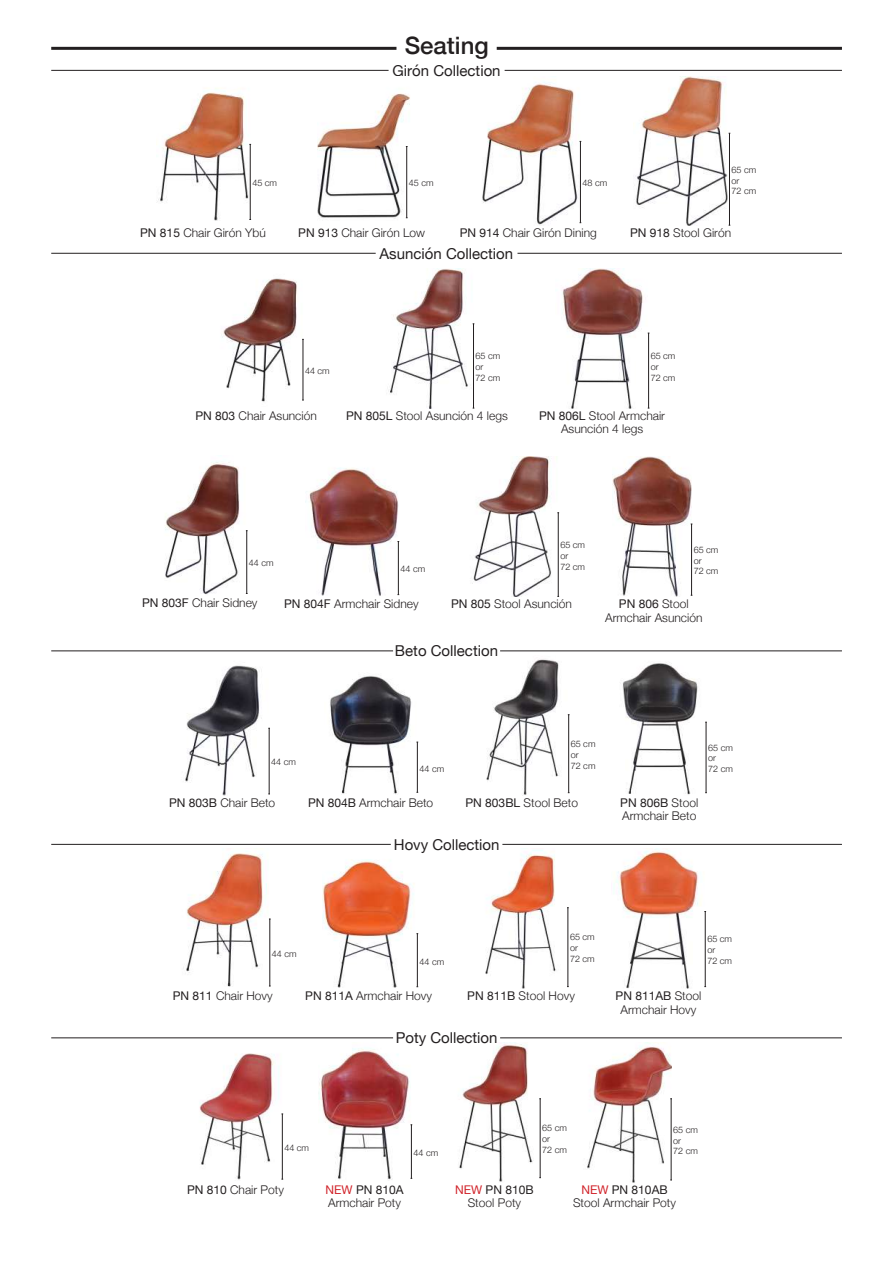
<style>
.page{position:relative;width:893px;height:1263px;background:#fff}
.page>*{position:absolute;margin:0;border:0;box-sizing:border-box;transform-origin:0 0}
.t1{font:500 24px "Helvetica Neue";color:#231f20}
.t2{font:15px "Helvetica Neue";color:#231f20}
.t3{font:300 12px/13.5px "Helvetica Neue";color:#231f20;text-align:center}
.t4{font:300 9px/10.8px "Helvetica Neue";color:#231f20}
.s1{font-weight:400}
.s2{font-weight:400;color:#d1232a}
</style>
<div class="page">
<img style="left:459px;top:1042px;width:81px;height:140px">
<img style="left:318px;top:1048px;width:93px;height:132px">
<img style="left:613px;top:849px;width:92px;height:140px">
<img style="left:322px;top:859px;width:92px;height:129px">
<img style="left:185px;top:665px;width:84px;height:130px">
<img style="left:330px;top:675px;width:87px;height:119px">
<img style="left:486px;top:659px;width:83px;height:136px">
<img style="left:482px;top:81px;width:99px;height:144px">
<img style="left:157px;top:88px;width:93px;height:133px">
<img style="left:485px;top:850px;width:83px;height:139px">
<img style="left:622px;top:663px;width:84px;height:132px">
<img style="left:636px;top:77px;width:91px;height:148px">
<hr style="left:497px;top:47px;width:345px;height:3px;background:#231f20">
<hr style="left:505px;top:70px;width:337px;height:1px;background:#231f20">
<hr style="left:517px;top:253px;width:325px;height:1px;background:#231f20">
<hr style="left:51px;top:253px;width:325px;height:1px;background:#231f20">
<hr style="left:51px;top:70px;width:338px;height:1px;background:#231f20">
<hr style="left:51px;top:47px;width:345px;height:3px;background:#231f20">
<hr style="left:729px;top:133px;width:1px;height:92px;background:#231f20">
<hr style="left:580px;top:141px;width:1px;height:82px;background:#231f20">
<hr style="left:500px;top:650px;width:342px;height:1px;background:#231f20">
<hr style="left:51px;top:650px;width:342px;height:1px;background:#231f20">
<hr style="left:706px;top:722px;width:1px;height:71px;background:#231f20">
<hr style="left:568px;top:715px;width:1px;height:78px;background:#231f20">
<hr style="left:417px;top:742px;width:1px;height:50px;background:#231f20">
<hr style="left:417px;top:934px;width:1px;height:53px;background:#231f20">
<hr style="left:269px;top:728px;width:1px;height:66px;background:#231f20">
<hr style="left:502px;top:844px;width:340px;height:1px;background:#231f20">
<hr style="left:51px;top:844px;width:340px;height:1px;background:#231f20">
<hr style="left:568px;top:908px;width:1px;height:78px;background:#231f20">
<hr style="left:705px;top:911px;width:1px;height:75px;background:#231f20">
<hr style="left:500px;top:1037px;width:342px;height:1px;background:#231f20">
<hr style="left:51px;top:1037px;width:342px;height:1px;background:#231f20">
<img style="left:317px;top:93px;width:93px;height:126px">
<hr style="left:406px;top:146px;width:1px;height:72px;background:#231f20">
<hr style="left:250px;top:144px;width:1px;height:75px;background:#231f20">
<img style="left:165px;top:462px;width:81px;height:133px">
<img style="left:613px;top:457px;width:78px;height:140px">
<img style="left:305px;top:468px;width:93px;height:128px">
<img style="left:472px;top:457px;width:86px;height:140px">
<hr style="left:691px;top:524px;width:1px;height:71px;background:#231f20">
<hr style="left:558px;top:513px;width:1px;height:83px;background:#231f20">
<hr style="left:398px;top:541px;width:1px;height:54px;background:#231f20">
<hr style="left:246px;top:531px;width:1px;height:62px;background:#231f20">
<img style="left:561px;top:268px;width:88px;height:140px">
<img style="left:221px;top:278px;width:82px;height:124px">
<img style="left:388px;top:268px;width:86px;height:140px">
<hr style="left:303px;top:339px;width:1px;height:61px;background:#231f20">
<hr style="left:473px;top:324px;width:1px;height:84px;background:#231f20">
<hr style="left:648px;top:333px;width:1px;height:75px;background:#231f20">
<img style="left:183px;top:851px;width:87px;height:136px">
<hr style="left:270px;top:919px;width:1px;height:67px;background:#231f20">
<img style="left:587px;top:1042px;width:84px;height:140px">
<img style="left:199px;top:1053px;width:83px;height:127px">
<hr style="left:282px;top:1114px;width:1px;height:65px;background:#231f20">
<hr style="left:411px;top:1125px;width:1px;height:53px;background:#231f20">
<hr style="left:671px;top:1099px;width:1px;height:81px;background:#231f20">
<hr style="left:540px;top:1099px;width:1px;height:79px;background:#231f20">
<h1 class="t1" style="left:405px;top:26px;width:86px">Seating</h1>
<p class="t2" style="left:393px;top:60px;width:110px">Girón Collection</p>
<p class="t4" style="left:252px;top:177px;width:26px">45 cm</p>
<p class="t4" style="left:409px;top:177px;width:26px">45 cm</p>
<p class="t4" style="left:583px;top:177px;width:26px">48 cm</p>
<p class="t4" style="left:732px;top:163px;width:26px">65 cm or<br>72 cm</p>
<p class="t3" style="left:140px;top:225px;width:127px"><span class="s1">PN 815</span> Chair Girón Ybú</p>
<p class="t3" style="left:298px;top:225px;width:128px"><span class="s1">PN 913</span> Chair Girón Low</p>
<p class="t3" style="left:460px;top:225px;width:139px"><span class="s1">PN 914</span> Chair Girón Dining</p>
<p class="t3" style="left:630px;top:225px;width:103px"><span class="s1">PN 918</span> Stool Girón</p>
<p class="t4" style="left:305px;top:365px;width:26px">44 cm</p>
<p class="t2" style="left:380px;top:243px;width:135px">Asunción Collection</p>
<p class="t4" style="left:476px;top:350px;width:26px">65 cm or<br>72 cm</p>
<p class="t4" style="left:651px;top:350px;width:26px">65 cm or<br>72 cm</p>
<p class="t3" style="left:195px;top:408px;width:123px"><span class="s1">PN 803</span> Chair Asunción</p>
<p class="t3" style="left:346px;top:408px;width:163px"><span class="s1">PN 805L</span> Stool Asunción 4 legs</p>
<p class="t3" style="left:539px;top:408px;width:127px"><span class="s1">PN 806L</span> Stool Armchair<br>Asunción 4 legs</p>
<p class="t4" style="left:249px;top:557px;width:26px">44 cm</p>
<p class="t4" style="left:560px;top:539px;width:26px">65 cm or</p>
<p class="t4" style="left:400px;top:563px;width:26px">44 cm</p>
<p class="t4" style="left:560px;top:560px;width:26px">72 cm</p>
<p class="t4" style="left:694px;top:543px;width:26px">65 cm or<br>72 cm</p>
<p class="t3" style="left:142px;top:595px;width:117px"><span class="s1">PN 803F</span> Chair Sidney</p>
<p class="t3" style="left:284px;top:596px;width:136px"><span class="s1">PN 804F</span> Armchair Sidney</p>
<p class="t3" style="left:451px;top:596px;width:122px"><span class="s1">PN 805</span> Stool Asunción</p>
<p class="t3" style="left:605px;top:596px;width:99px"><span class="s1">PN 806</span> Stool<br>Armchair Asunción</p>
<p class="t2" style="left:395px;top:640px;width:105px">Beto Collection</p>
<p class="t4" style="left:271px;top:756px;width:26px">44 cm</p>
<p class="t4" style="left:571px;top:738px;width:26px">65 cm or</p>
<p class="t4" style="left:419px;top:762px;width:26px">44 cm</p>
<p class="t4" style="left:571px;top:759px;width:26px">72 cm</p>
<p class="t3" style="left:169px;top:795px;width:108px"><span class="s1">PN 803B</span> Chair Beto</p>
<p class="t3" style="left:308px;top:795px;width:127px"><span class="s1">PN 804B</span> Armchair Beto</p>
<p class="t3" style="left:465px;top:795px;width:114px"><span class="s1">PN 803BL</span> Stool Beto</p>
<p class="t3" style="left:620px;top:795px;width:80px;text-align:left"><span class="s1">PN 806B</span> Stool<br>Armchair Beto</p>
<p class="t2" style="left:394px;top:834px;width:107px">Hovy Collection</p>
<p class="t4" style="left:708px;top:741px;width:26px">65 cm or<br>72 cm</p>
<p class="t4" style="left:272px;top:947px;width:26px">44 cm</p>
<p class="t4" style="left:419px;top:955px;width:26px">44 cm</p>
<p class="t4" style="left:570px;top:931px;width:26px">65 cm or<br>72 cm</p>
<p class="t4" style="left:707px;top:933px;width:26px">65 cm or<br>72 cm</p>
<p class="t3" style="left:173px;top:988px;width:101px"><span class="s1">PN 811</span> Chair Hovy</p>
<p class="t3" style="left:305px;top:988px;width:128px"><span class="s1">PN 811A</span> Armchair Hovy</p>
<p class="t3" style="left:467px;top:988px;width:109px"><span class="s1">PN 811B</span> Stool Hovy</p>
<p class="t3" style="left:616px;top:988px;width:87px"><span class="s1">PN 811AB</span> Stool<br>Armchair Hovy</p>
<p class="t4" style="left:284px;top:1141px;width:26px">44 cm</p>
<p class="t2" style="left:396px;top:1027px;width:103px">Poty Collection</p>
<p class="t4" style="left:413px;top:1146px;width:26px">44 cm</p>
<p class="t4" style="left:542px;top:1122px;width:26px">65 cm or<br>72 cm</p>
<p class="t4" style="left:673px;top:1123px;width:26px">65 cm or<br>72 cm</p>
<p class="t3" style="left:187px;top:1182px;width:98px"><span class="s1">PN 810</span> Chair Poty</p>
<p class="t3" style="left:326px;top:1182px;width:80px;text-align:left"><span class="s2">NEW</span> <span class="s1">PN 810A<br></span>Armchair Poty</p>
<p class="t3" style="left:455px;top:1182px;width:80px"><span class="s2">NEW</span> <span class="s1">PN 810B<br></span>Stool Poty</p>
<p class="t3" style="left:573px;top:1182px;width:104px"><span class="s2">NEW</span> <span class="s1">PN 810AB<br></span>Stool Armchair Poty</p>
</div>
